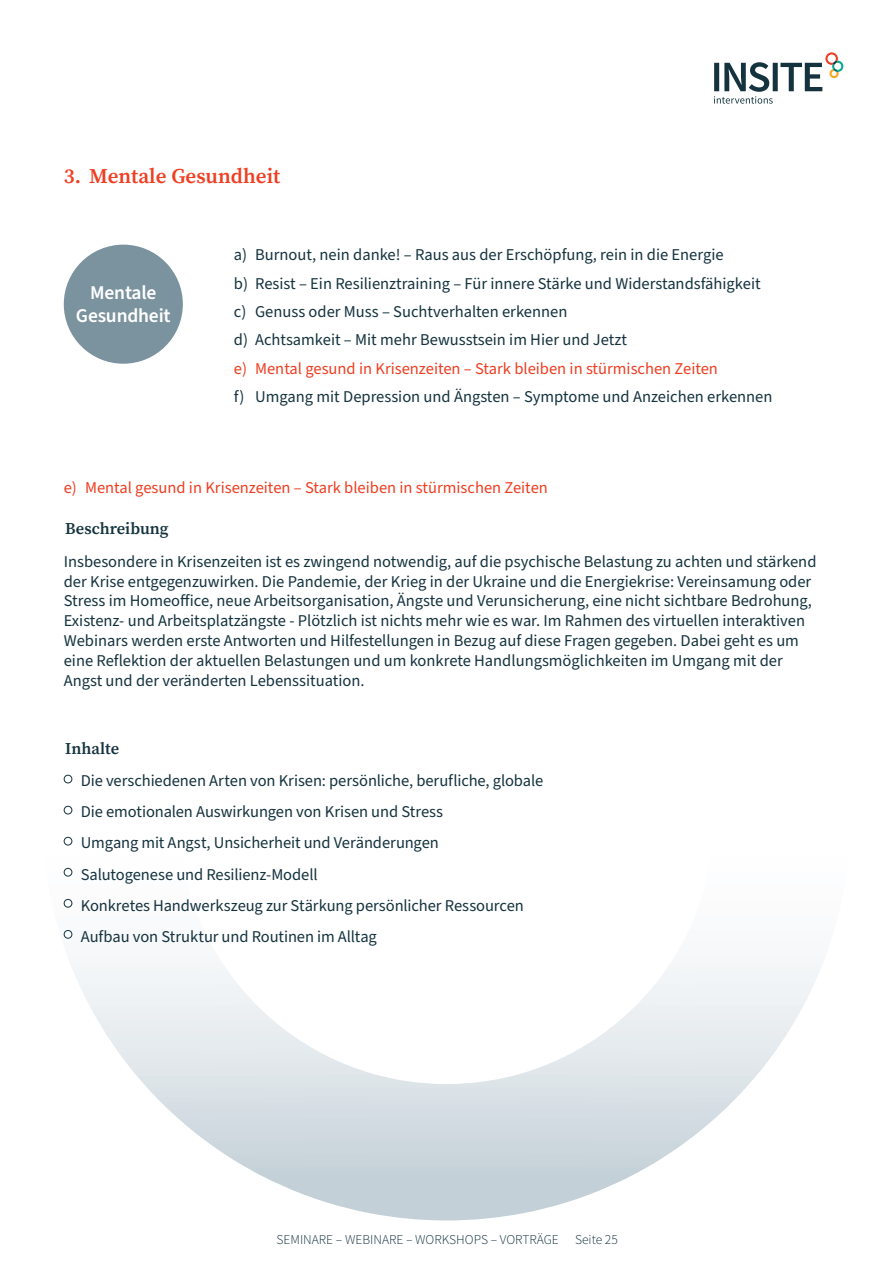
<style>
.page{position:relative;width:893px;height:1263px;background:#fff}
.page>*{position:absolute;margin:0;border:0;box-sizing:border-box;transform-origin:0 0}
.t1{font:21px "Source Serif Variable";color:#ef3e22}
.t2{font:600 19.5px/22.5px "Source Sans Pro";letter-spacing:-.01em;color:#fff;text-align:center}
.t3{font:16.5px/19.8px "Source Sans Pro";color:#15333f}
.t4{font:16.5px "Source Sans Pro";color:#ef3e22}
.t5{font:16.5px "Source Serif Variable";color:#15333f}
.t6{font:13.5px "Source Sans Variable";color:#15333f}
</style>
<div class="page">
<img style="left:63px;top:836px;width:132px;height:129px">
<img style="left:260px;top:1009px;width:44px;height:186px">
<img style="left:589px;top:1010px;width:43px;height:185px">
<img style="left:304px;top:1043px;width:22px;height:159px">
<img style="left:567px;top:1043px;width:22px;height:159px">
<img style="left:326px;top:1055px;width:43px;height:158px">
<img style="left:523px;top:1055px;width:44px;height:158px">
<img style="left:763px;top:1050px;width:13px;height:17px">
<img style="left:133px;top:1071px;width:63px;height:21px">
<img style="left:151px;top:1092px;width:45px;height:41px">
<img style="left:697px;top:1092px;width:44px;height:41px">
<div style="left:64px;top:775px;width:8px;height:8px;border:1px solid #15333f;border-radius:50%"></div>
<div style="left:64px;top:806px;width:8px;height:8px;border:1px solid #15333f;border-radius:50%"></div>
<div style="left:64px;top:837px;width:8px;height:8px;border:1px solid #15333f;border-radius:50%"></div>
<div style="left:64px;top:868px;width:8px;height:8px;border:1px solid #15333f;border-radius:50%"></div>
<div style="left:64px;top:899px;width:8px;height:8px;border:1px solid #15333f;border-radius:50%"></div>
<div style="left:64px;top:930px;width:8px;height:8px;border:1px solid #15333f;border-radius:50%"></div>
<div style="left:64px;top:245px;width:119px;height:119px;background:#7b939f;border-radius:50%"></div>
<svg style="left:714px;top:52px;width:129px;height:52px"></svg>
<p class="t1" style="left:64px;top:162px;width:218px">3. Mentale Gesundheit</p>
<p class="t2" style="left:76px;top:282px;width:96px">Mentale<br>Gesundheit</p>
<p class="t3" style="left:234px;top:241px;width:528px;line-height:28.3px">a) Burnout, nein danke! – Raus aus der Erschöpfung, rein in die Energie<br>b) Resist – Ein Resilienztraining – Für innere Stärke und Widerstandsfähigkeit c) Genuss oder Muss – Suchtverhalten erkennen<br>d) Achtsamkeit – Mit mehr Bewusstsein im Hier und Jetzt</p>
<p class="t4" style="left:234px;top:357px;width:486px">e) Mental gesund in Krisenzeiten – Stark bleiben in stürmischen Zeiten</p>
<p class="t3" style="left:234px;top:387px;width:540px">f) Umgang mit Depression und Ängsten – Symptome und Anzeichen erkennen</p>
<p class="t4" style="left:64px;top:477px;width:486px">e) Mental gesund in Krisenzeiten – Stark bleiben in stürmischen Zeiten</p>
<p class="t5" style="left:65px;top:518px;width:105px">Beschreibung</p>
<p class="t3" style="left:64px;top:552px;width:754px">Insbesondere in Krisenzeiten ist es zwingend notwendig, auf die psychische Belastung zu achten und stärkend der Krise entgegenzuwirken. Die Pandemie, der Krieg in der Ukraine und die Energiekrise: Vereinsamung oder Stress im Homeoffice, neue Arbeitsorganisation, Ängste und Verunsicherung, eine nicht sichtbare Bedrohung, Existenz- und Arbeitsplatzängste - Plötzlich ist nichts mehr wie es war. Im Rahmen des virtuellen interaktiven Webinars werden erste Antworten und Hilfestellungen in Bezug auf diese Fragen gegeben. Dabei geht es um eine Reflektion der aktuellen Belastungen und um konkrete Handlungsmöglichkeiten im Umgang mit der Angst und der veränderten Lebenssituation.</p>
<p class="t5" style="left:65px;top:737px;width:56px">Inhalte</p>
<p class="t3" style="left:81px;top:766px;width:464px;line-height:31px">Die verschiedenen Arten von Krisen: persönliche, berufliche, globale Die emotionalen Auswirkungen von Krisen und Stress<br>Umgang mit Angst, Unsicherheit und Veränderungen<br>Salutogenese und Resilienz-Modell<br>Konkretes Handwerkszeug zur Stärkung persönlicher Ressourcen Aufbau von Struktur und Routinen im Alltag</p>
<p class="t6" style="left:277px;top:1231px;width:343px">SEMINARE – WEBINARE – WORKSHOPS – VORTRÄGE Seite 25</p>
</div>
